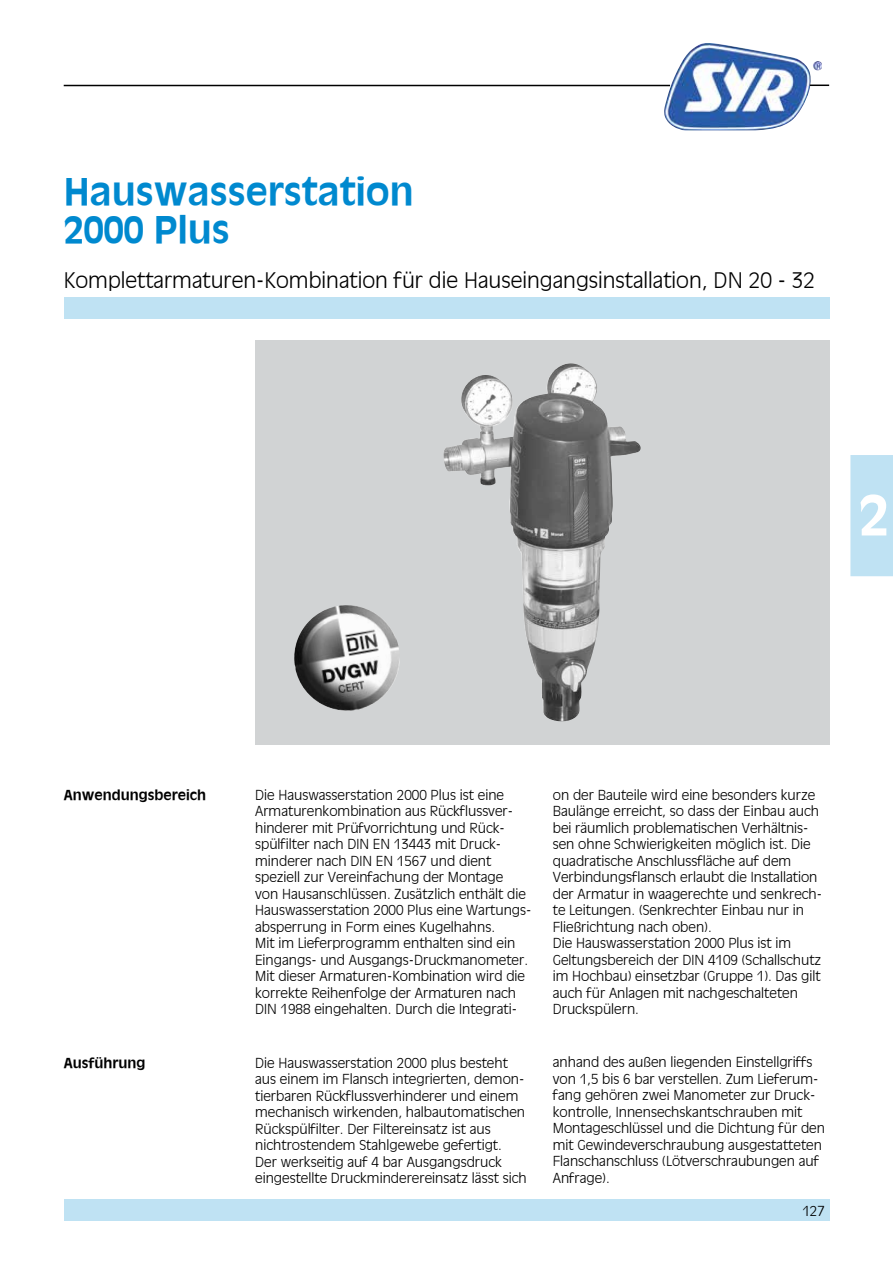
<style>
.page{position:relative;width:893px;height:1263px;background:#fff}
.page>*{position:absolute;margin:0;border:0;box-sizing:border-box;transform-origin:0 0}
.t1{font:700 54px "Ant Oliv";color:#fff}
.t2{font:700 36px/37.5px "Ant Oliv";color:#0089cf}
.t3{font:300 21px "Ant Oliv";color:#000}
.t4{font:300 13.5px/16.5px "Ant Oliv";color:#000}
.t5{font:700 13.5px "Ant Oliv";color:#000}
</style>
<div class="page">
<div style="left:64px;top:298px;width:765px;height:21px;background:#bfe2f3"></div>
<div style="left:64px;top:1199px;width:765px;height:21px;background:#bfe2f3"></div>
<img style="left:663px;top:43px;width:159px;height:87px">
<hr style="left:64px;top:85px;width:606px;height:1px;background:#000">
<svg style="left:810px;top:85px;width:19px;height:1px"></svg>
<div style="left:255px;top:340px;width:574px;height:405px;background:#d1d3d4"></div>
<img style="left:301px;top:605px;width:46px;height:28px">
<img style="left:443px;top:363px;width:198px;height:359px">
<div style="left:850px;top:455px;width:43px;height:121px;background:#bfe2f3"></div>
<h2 class="t2" style="left:64px;top:172px;width:351px">Hauswasserstation<br>2000 Plus</h2>
<h3 class="t3" style="left:64px;top:268px;width:753px">Komplettarmaturen-Kombination für die Hauseingangsinstallation, DN 20 - 32</h3>
<h1 class="t1" style="left:859px;top:482px;width:32px">2</h1>
<p class="t5" style="left:64px;top:787px;width:144px">Anwendungsbereich</p>
<p class="t5" style="left:64px;top:1054px;width:83px">Ausführung</p>
<p class="t4" style="left:255px;top:786px;width:276px">Die Hauswasserstation 2000 Plus ist eine Armaturenkombination aus Rückflussver&shy;hinderer mit Prüfvorrichtung und Rück&shy;spülfilter nach DIN EN 13443 mit Druck&shy;minderer nach DIN EN 1567 und dient speziell zur Vereinfachung der Montage von Hausanschlüssen. Zusätzlich enthält die Hauswasserstation 2000 Plus eine Wartungs&shy;absperrung in Form eines Kugelhahns.<br>Mit im Lieferprogramm enthalten sind ein Eingangs- und Ausgangs-Druckmanometer.<br>Mit dieser Armaturen-Kombination wird die korrekte Reihenfolge der Armaturen nach DIN 1988 eingehalten. Durch die Integrati-</p>
<p class="t4" style="left:255px;top:1054px;width:273px">Die Hauswasserstation 2000 plus besteht aus einem im Flansch integrierten, demon&shy;tierbaren Rückflussverhinderer und einem mechanisch wirkenden, halbautomatischen Rückspülfilter. Der Filtereinsatz ist aus nichtrostendem Stahlgewebe gefertigt.<br>Der werkseitig auf 4 bar Ausgangsdruck eingestellte Druckminderereinsatz lässt sich</p>
<p class="t4" style="left:553px;top:786px;width:271px">on der Bauteile wird eine besonders kurze Baulänge erreicht, so dass der Einbau auch bei räumlich problematischen Verhältnis&shy;sen ohne Schwierigkeiten möglich ist. Die quadratische Anschlussfläche auf dem Verbindungsflansch erlaubt die Installation der Armatur in waagerechte und senkrech&shy;te Leitungen. (Senkrechter Einbau nur in Fließrichtung nach oben).<br>Die Hauswasserstation 2000 Plus ist im Geltungsbereich der DIN 4109 (Schallschutz im Hochbau) einsetzbar (Gruppe 1). Das gilt auch für Anlagen mit nachgeschalteten Druckspülern.</p>
<p class="t4" style="left:553px;top:1054px;width:274px">anhand des außen liegenden Einstellgriffs von 1,5 bis 6 bar verstellen. Zum Lieferum&shy;fang gehören zwei Manometer zur Druck&shy;kontrolle, Innensechskantschrauben mit Montageschlüssel und die Dichtung für den mit Gewindeverschraubung ausgestatteten Flanschanschluss (Lötverschraubungen auf Anfrage).</p>
<p class="t4" style="left:802px;top:1203px;width:24px">127</p>
</div>
